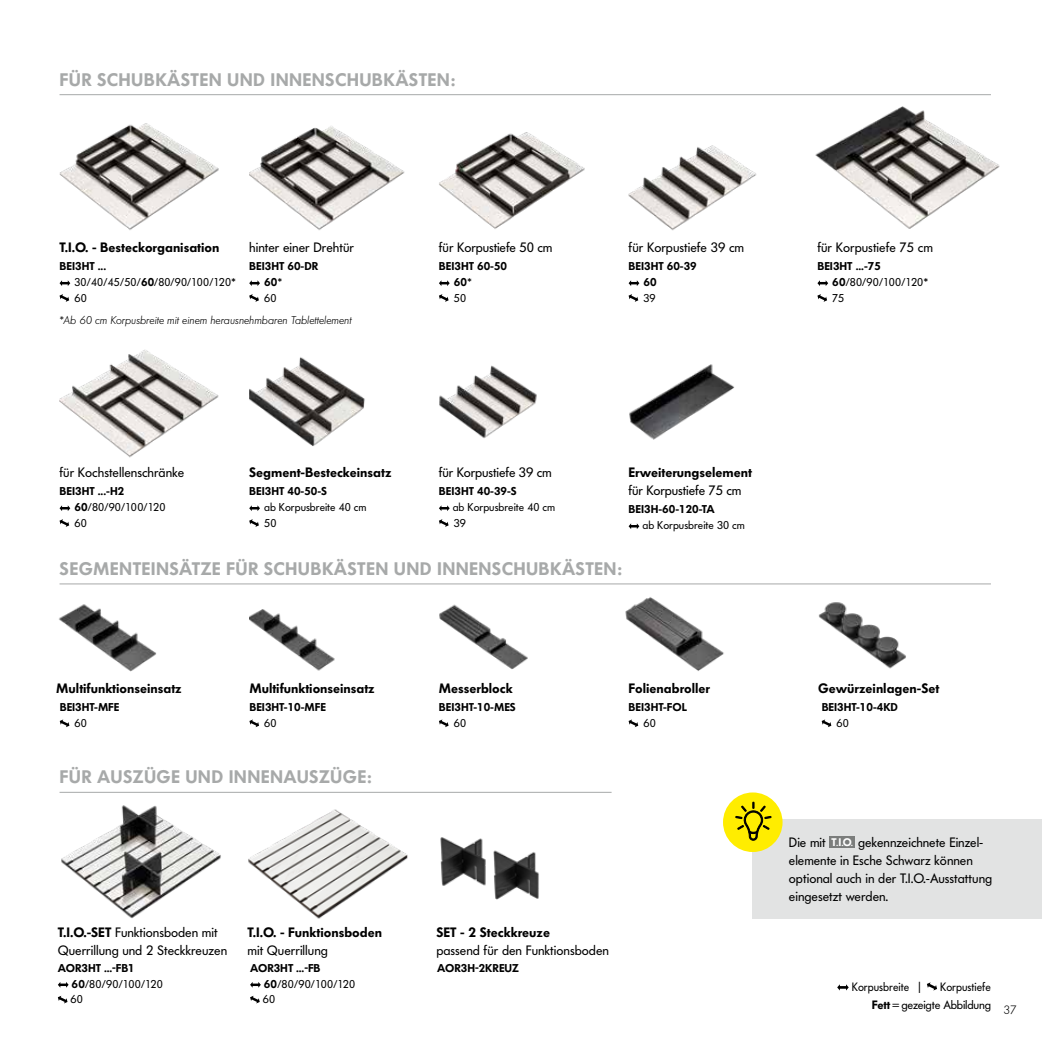
<style>
.page{position:relative;width:1042px;height:1042px;background:#fff}
.page>*{position:absolute;margin:0;border:0;box-sizing:border-box;transform-origin:0 0}
.t1{font:600 18px "Futura BQ";letter-spacing:.02em;color:#a7a9a9}
.t2{font:13.5px/18px "Futura BQ";color:#000}
.t3{font:600 13.5px "Futura BQ";color:#000}
.t4{font:12px/18px "Futura BQ";color:#000;text-align:right;scale:.95 1}
.t5{font:300 12px "Futura BQ";color:#000}
.t6{font:11.25px/15.8px "Futura BQ";color:#000}
.t7{font:600 11.25px/15.8px "Futura BQ";color:#000}
.t8{font:italic 300 11.25px "Futura BQ";color:#000}
.s1{font-weight:600}
.s2{font-weight:400}
.s3{font-weight:600;font-size:10.95px;color:#fff}
.s4{font-size:10.95px;color:#fff}
</style>
<div class="page">
<img style="left:60px;top:123px;width:697px;height:108px">
<img style="left:813px;top:95px;width:187px;height:134px">
<img style="left:60px;top:349px;width:159px;height:109px">
<img style="left:439px;top:365px;width:98px;height:74px">
<img style="left:629px;top:364px;width:106px;height:76px">
<img style="left:249px;top:357px;width:116px;height:89px">
<img style="left:439px;top:604px;width:89px;height:65px">
<img style="left:625px;top:597px;width:99px;height:74px">
<img style="left:59px;top:604px;width:98px;height:68px">
<img style="left:249px;top:609px;width:86px;height:62px">
<img style="left:818px;top:602px;width:88px;height:67px">
<img style="left:61px;top:805px;width:160px;height:114px">
<img style="left:248px;top:809px;width:160px;height:110px">
<img style="left:440px;top:837px;width:99px;height:62px">
<svg style="left:58px;top:982px;width:11px;height:5px"></svg>
<svg style="left:58px;top:995px;width:10px;height:8px"></svg>
<svg style="left:250px;top:982px;width:11px;height:5px"></svg>
<svg style="left:250px;top:995px;width:10px;height:8px"></svg>
<div style="left:753px;top:819px;width:289px;height:99px;background:#e2e3e3"></div>
<div style="left:723px;top:792px;width:59px;height:60px;background:#ffed00;border-radius:50%"></div>
<svg style="left:735px;top:802px;width:36px;height:61px"></svg>
<svg style="left:60px;top:280px;width:10px;height:6px"></svg>
<svg style="left:60px;top:294px;width:9px;height:8px"></svg>
<svg style="left:249px;top:280px;width:11px;height:6px"></svg>
<svg style="left:249px;top:294px;width:10px;height:8px"></svg>
<svg style="left:439px;top:280px;width:11px;height:6px"></svg>
<svg style="left:439px;top:294px;width:9px;height:8px"></svg>
<svg style="left:439px;top:719px;width:9px;height:8px"></svg>
<svg style="left:628px;top:719px;width:10px;height:8px"></svg>
<svg style="left:60px;top:719px;width:9px;height:8px"></svg>
<svg style="left:821px;top:719px;width:10px;height:8px"></svg>
<svg style="left:628px;top:280px;width:11px;height:6px"></svg>
<svg style="left:628px;top:294px;width:10px;height:8px"></svg>
<svg style="left:817px;top:280px;width:11px;height:6px"></svg>
<svg style="left:817px;top:294px;width:10px;height:8px"></svg>
<svg style="left:249px;top:719px;width:10px;height:8px"></svg>
<svg style="left:60px;top:505px;width:10px;height:6px"></svg>
<svg style="left:60px;top:519px;width:9px;height:8px"></svg>
<hr style="left:60px;top:94px;width:931px;height:1px;background:#a7a9a9">
<svg style="left:837px;top:984px;width:12px;height:6px"></svg>
<svg style="left:927px;top:982px;width:10px;height:8px"></svg>
<svg style="left:249px;top:505px;width:11px;height:6px"></svg>
<svg style="left:249px;top:519px;width:10px;height:8px"></svg>
<svg style="left:439px;top:505px;width:11px;height:6px"></svg>
<svg style="left:439px;top:519px;width:9px;height:8px"></svg>
<svg style="left:628px;top:523px;width:11px;height:6px"></svg>
<hr style="left:60px;top:583px;width:931px;height:1px;background:#a7a9a9">
<hr style="left:60px;top:792px;width:551px;height:1px;background:#a7a9a9">
<div style="left:829px;top:836px;width:26px;height:12px;background:#7b7d7c"></div>
<h1 class="t1" style="left:60px;top:68px;width:397px">FÜR SCHUBKÄSTEN UND INNENSCHUBKÄSTEN:</h1>
<p class="t3" style="left:60px;top:239px;width:161px">T.I.O. - Besteckorganisation</p>
<p class="t2" style="left:249px;top:239px;width:106px">hinter einer Drehtür</p>
<p class="t2" style="left:439px;top:239px;width:115px">für Korpustiefe 50 cm</p>
<p class="t2" style="left:628px;top:239px;width:117px">für Korpustiefe 39 cm</p>
<p class="t2" style="left:817px;top:239px;width:117px">für Korpustiefe 75 cm</p>
<p class="t6" style="left:74px;top:258px;width:163px;text-indent:-15px"><span class="s1">BEI3HT ...<br></span>30/40/45/50/<span class="s1">60</span>/80/90/100/120*<br>60</p>
<p class="t7" style="left:264px;top:258px;width:56px;text-indent:-15px">BEI3HT 60-DR<br>60<span class="s2">*<br>60</span></p>
<p class="t7" style="left:454px;top:258px;width:55px;text-indent:-15px">BEI3HT 60-50<br>60<span class="s2">*<br>50</span></p>
<p class="t7" style="left:643px;top:258px;width:55px;text-indent:-15px">BEI3HT 60-39<br>60</p>
<p class="t6" style="left:643px;top:290px;width:14px">39</p>
<p class="t6" style="left:832px;top:258px;width:98px;text-indent:-15px"><span class="s1">BEI3HT ...-75<br>60</span>/80/90/100/120*<br>75</p>
<p class="t8" style="left:59px;top:313px;width:294px">*Ab 60 cm Korpusbreite mit einem herausnehmbaren Tablettelement</p>
<p class="t2" style="left:60px;top:464px;width:126px">für Kochstellenschränke</p>
<p class="t6" style="left:74px;top:483px;width:93px;text-indent:-15px"><span class="s1">BEI3HT ...-H2<br>60</span>/80/90/100/120<br>60</p>
<p class="t3" style="left:249px;top:464px;width:144px">Segment-Besteckeinsatz</p>
<p class="t7" style="left:249px;top:483px;width:79px">BEI3HT 40-50-S</p>
<p class="t6" style="left:264px;top:499px;width:104px">ab Korpusbreite 40 cm<br>50</p>
<p class="t2" style="left:439px;top:464px;width:114px">für Korpustiefe 39 cm</p>
<p class="t3" style="left:628px;top:464px;width:125px">Erweiterungselement</p>
<p class="t2" style="left:628px;top:482px;width:114px">für Korpustiefe 75 cm</p>
<p class="t7" style="left:439px;top:483px;width:79px">BEI3HT 40-39-S</p>
<p class="t6" style="left:453px;top:499px;width:104px">ab Korpusbreite 40 cm<br>39</p>
<p class="t7" style="left:628px;top:501px;width:88px">BEI3H-60-120-TA</p>
<p class="t6" style="left:642px;top:517px;width:104px">ab Korpusbreite 30 cm</p>
<h1 class="t1" style="left:60px;top:557px;width:564px">SEGMENTEINSÄTZE FÜR SCHUBKÄSTEN UND INNENSCHUBKÄSTEN:</h1>
<p class="t3" style="left:56px;top:680px;width:127px">Multifunktionseinsatz</p>
<p class="t3" style="left:249px;top:680px;width:127px">Multifunktionseinsatz</p>
<p class="t3" style="left:439px;top:680px;width:75px">Messerblock</p>
<p class="t3" style="left:628px;top:680px;width:83px">Folienabroller</p>
<p class="t3" style="left:818px;top:680px;width:122px">Gewürzeinlagen-Set</p>
<p class="t7" style="left:60px;top:699px;width:61px">BEI3HT-MFE</p>
<p class="t6" style="left:75px;top:715px;width:14px">60</p>
<p class="t7" style="left:249px;top:699px;width:78px">BEI3HT-10-MFE</p>
<p class="t6" style="left:264px;top:715px;width:14px">60</p>
<h1 class="t1" style="left:60px;top:765px;width:314px">FÜR AUSZÜGE UND INNENAUSZÜGE:</h1>
<p class="t7" style="left:439px;top:699px;width:78px">BEI3HT-10-MES</p>
<p class="t6" style="left:454px;top:715px;width:14px">60</p>
<p class="t7" style="left:628px;top:699px;width:60px">BEI3HT-FOL</p>
<p class="t6" style="left:643px;top:715px;width:14px">60</p>
<p class="t7" style="left:821px;top:699px;width:78px">BEI3HT-10-4KD</p>
<p class="t6" style="left:836px;top:715px;width:14px">60</p>
<p class="t2" style="left:58px;top:923px;width:171px"><span class="s1">T.I.O.-SET</span> Funktionsboden mit<br>Querrillung und 2 Steckkreuzen</p>
<p class="t3" style="left:247px;top:923px;width:136px">T.I.O. - Funktionsboden</p>
<p class="t2" style="left:247px;top:941px;width:82px">mit Querrillung</p>
<p class="t3" style="left:436px;top:923px;width:115px">SET - 2 Steckkreuze</p>
<p class="t2" style="left:436px;top:941px;width:174px">passend für den Funktionsboden</p>
<p class="t6" style="left:71px;top:960px;width:94px;text-indent:-13px"><span class="s1">AOR3HT ...-FB1<br>60</span>/80/90/100/120<br>60</p>
<p class="t6" style="left:263px;top:960px;width:94px;text-indent:-13px"><span class="s1">AOR3HT ...-FB<br>60</span>/80/90/100/120<br>60</p>
<p class="t7" style="left:437px;top:960px;width:83px">AOR3H-2KREUZ</p>
<p class="t2" style="left:789px;top:833px;width:205px">Die mit <span class="s3">T</span><span class="s4">.</span><span class="s3">I</span><span class="s4">.</span><span class="s3">O</span><span class="s4">.</span> gekennzeichnete Einzel&shy;elemente in Esche Schwarz können optional auch in der T.I.O.-Ausstattung eingesetzt werden.</p>
<p class="t4" style="left:852px;top:977px;width:74px">Korpusbreite |</p>
<p class="t4" style="left:871px;top:977px;width:127px">Korpustiefe<br><span class="s1">Fett</span>=gezeigte Abbildung</p>
<p class="t5" style="left:1004px;top:1002px;width:14px">37</p>
</div>
